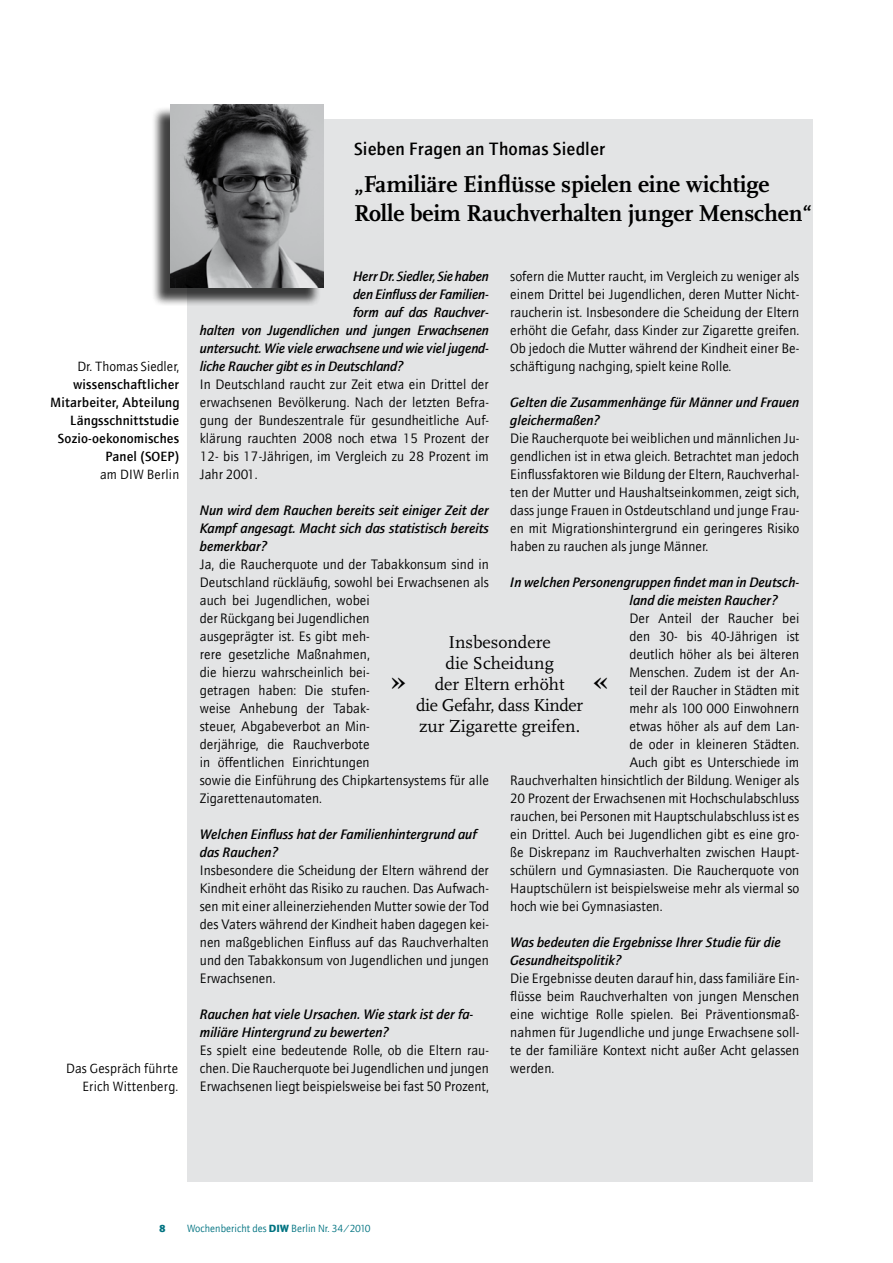
<style>
.page{position:relative;width:893px;height:1263px;background:#fff}
.page>*{position:absolute;margin:0;border:0;box-sizing:border-box;transform-origin:0 0}
.t1{font:30px "Scala";color:#000}
.t2{font:700 24px/28.8px "Scala";letter-spacing:-.005em;color:#000}
.t3{font:18px/21px "Scala";color:#000;text-align:center}
.t4{font:500 18px "AT Quay Sans";letter-spacing:.01em;color:#000}
.t5{font:13.8px/18px "AT Quay Sans";color:#000;text-align:justify}
.t6{font:italic 500 13.8px/18px "AT Quay Sans";color:#000}
.t7{font:500 13.5px/18px "AT Quay Sans";letter-spacing:.01em;color:#000;text-align:right}
.t8{font:13.5px/18px "AT Quay Sans";letter-spacing:.01em;color:#000;text-align:right}
.t9{font:10.5px "AT Quay Sans";color:#007381}
.t10{font:900 10.5px "AT Quay Sans";color:#007381}
.s1{font-weight:900}
</style>
<div class="page">
<div style="left:187px;top:119px;width:625px;height:1062px;background:#e3e4e5"></div>
<div style="left:151px;top:106px;width:170px;height:200px;background:#000;opacity:.75"></div>
<img style="left:170px;top:104px;width:153px;height:184px">
<p class="t8" style="left:78px;top:357px;width:103px">Dr. Thomas Siedler,</p>
<p class="t7" style="left:50px;top:375px;width:130px">wissenschaftlicher<br>Mitarbeiter, Abteilung<br>Längsschnittstudie<br>Sozio-oekonomisches<br>Panel (SOEP)</p>
<p class="t8" style="left:100px;top:465px;width:81px">am DIW Berlin</p>
<p class="t8" style="left:66px;top:1059px;width:114px">Das Gespräch führte<br>Erich Wittenberg.</p>
<h3 class="t4" style="left:354px;top:138px;width:253px">Sieben Fragen an Thomas Siedler</h3>
<h2 class="t2" style="left:354px;top:170px;width:460px">„Familiäre Einflüsse spielen eine wichtige<br>Rolle beim Rauchverhalten junger Menschen“</h2>
<p class="t5" style="left:510px;top:267px;width:291px">sofern die Mutter raucht, im Vergleich zu weniger als einem Drittel bei Jugendlichen, deren Mutter Nicht&shy;raucherin ist. Insbesondere die Scheidung der Eltern erhöht die Gefahr, dass Kinder zur Zigarette greifen.<br>Ob jedoch die Mutter während der Kindheit einer Be&shy;schäftigung nachging, spielt keine Rolle.</p>
<p class="t6" style="left:510px;top:393px;width:291px">Gelten die Zusammenhänge für Männer und Frauen gleichermaßen?</p>
<p class="t5" style="left:510px;top:429px;width:291px">Die Raucherquote bei weiblichen und männlichen Ju&shy;gendlichen ist in etwa gleich. Betrachtet man jedoch Einflussfaktoren wie Bildung der Eltern, Rauchverhal&shy;ten der Mutter und Haushaltseinkommen, zeigt sich, dass junge Frauen in Ostdeutschland und junge Frau&shy;en mit Migrationshintergrund ein geringeres Risiko haben zu rauchen als junge Männer.</p>
<p class="t6" style="left:629px;top:573px;width:171px;text-indent:-119px">In welchen Personengruppen findet man in Deutsch&shy;land die meisten Raucher?</p>
<p class="t5" style="left:629px;top:609px;width:171px">Der Anteil der Raucher bei</p>
<p class="t5" style="left:629px;top:627px;width:171px">den 30- bis 40-Jährigen ist</p>
<p class="t5" style="left:629px;top:645px;width:171px">deutlich höher als bei älteren</p>
<p class="t5" style="left:629px;top:663px;width:171px">Menschen. Zudem ist der An-</p>
<p class="t5" style="left:629px;top:681px;width:171px">teil der Raucher in Städten mit</p>
<p class="t5" style="left:629px;top:699px;width:171px">mehr als 100 000 Einwohnern</p>
<p class="t5" style="left:629px;top:717px;width:171px">etwas höher als auf dem Lan-</p>
<p class="t5" style="left:629px;top:735px;width:171px">de oder in kleineren Städten.</p>
<p class="t5" style="left:629px;top:753px;width:171px">Auch gibt es Unterschiede im</p>
<p class="t5" style="left:510px;top:771px;width:291px">Rauchverhalten hinsichtlich der Bildung. Weniger als</p>
<p class="t5" style="left:510px;top:789px;width:291px">20 Prozent der Erwachsenen mit Hochschulabschluss</p>
<p class="t5" style="left:510px;top:807px;width:291px">rauchen, bei Personen mit Hauptschulabschluss ist es</p>
<p class="t5" style="left:510px;top:825px;width:291px">ein Drittel. Auch bei Jugendlichen gibt es eine gro-</p>
<p class="t5" style="left:510px;top:843px;width:291px">ße Diskrepanz im Rauchverhalten zwischen Haupt-</p>
<p class="t5" style="left:510px;top:861px;width:291px">schülern und Gymnasiasten. Die Raucherquote von</p>
<p class="t5" style="left:510px;top:879px;width:291px">Hauptschülern ist beispielsweise mehr als viermal so</p>
<p class="t5" style="left:510px;top:897px;width:154px">hoch wie bei Gymnasiasten.</p>
<p class="t6" style="left:510px;top:933px;width:272px">Was bedeuten die Ergebnisse Ihrer Studie für die<br>Gesundheitspolitik?</p>
<p class="t5" style="left:510px;top:969px;width:291px">Die Ergebnisse deuten darauf hin, dass familiäre Ein&shy;flüsse beim Rauchverhalten von jungen Menschen eine wichtige Rolle spielen. Bei Präventionsmaß&shy;nahmen für Jugendliche und junge Erwachsene soll&shy;te der familiäre Kontext nicht außer Acht gelassen werden.</p>
<p class="t6" style="left:353px;top:267px;width:137px">Herr Dr. Siedler, Sie haben</p>
<p class="t6" style="left:353px;top:285px;width:137px">den Einfluss der Familien-</p>
<p class="t6" style="left:353px;top:303px;width:137px">form auf das Rauchver-</p>
<p class="t6" style="left:200px;top:321px;width:291px">halten von Jugendlichen und jungen Erwachsenen</p>
<p class="t6" style="left:200px;top:339px;width:291px">untersucht. Wie viele erwachsene und wie viel jugend-</p>
<p class="t6" style="left:200px;top:357px;width:205px">liche Raucher gibt es in Deutschland?</p>
<p class="t5" style="left:200px;top:375px;width:291px">In Deutschland raucht zur Zeit etwa ein Drittel der erwachsenen Bevölkerung. Nach der letzten Befra&shy;gung der Bundeszentrale für gesundheitliche Auf&shy;klärung rauchten 2008 noch etwa 15 Prozent der 12- bis 17-Jährigen, im Vergleich zu 28 Prozent im Jahr 2001.</p>
<p class="t6" style="left:200px;top:501px;width:291px;text-align:justify">Nun wird dem Rauchen bereits seit einiger Zeit der Kampf angesagt. Macht sich das statistisch bereits bemerkbar?</p>
<p class="t5" style="left:200px;top:555px;width:291px;text-align:left">Ja, die Raucherquote und der Tabakkonsum sind in Deutschland rückläufig, sowohl bei Erwachsenen als auch bei Jugendlichen, wobei<br>der Rückgang bei Jugendlichen<br>ausgeprägter ist. Es gibt meh-<br>rere gesetzliche Maßnahmen,<br>die hierzu wahrscheinlich bei-<br>getragen haben: Die stufen-<br>weise Anhebung der Tabak-<br>steuer, Abgabeverbot an Min-<br>derjährige, die Rauchverbote<br>in öffentlichen Einrichtungen<br>sowie die Einführung des Chipkartensystems für alle Zigarettenautomaten.</p>
<p class="t6" style="left:200px;top:825px;width:278px">Welchen Einfluss hat der Familienhintergrund auf das Rauchen?</p>
<p class="t5" style="left:200px;top:861px;width:291px">Insbesondere die Scheidung der Eltern während der Kindheit erhöht das Risiko zu rauchen. Das Aufwach&shy;sen mit einer alleinerziehenden Mutter sowie der Tod des Vaters während der Kindheit haben dagegen kei&shy;nen maßgeblichen Einfluss auf das Rauchverhalten und den Tabakkonsum von Jugendlichen und jungen Erwachsenen.</p>
<p class="t6" style="left:200px;top:1005px;width:275px">Rauchen hat viele Ursachen. Wie stark ist der fa&shy;miliäre Hintergrund zu bewerten?</p>
<p class="t5" style="left:200px;top:1041px;width:291px">Es spielt eine bedeutende Rolle, ob die Eltern rau&shy;chen. Die Raucherquote bei Jugendlichen und jungen Erwachsenen liegt beispielsweise bei fast 50 Prozent,</p>
<h3 class="t3" style="left:416px;top:632px;width:169px">Insbesondere<br>die Scheidung<br>der Eltern erhöht<br>die Gefahr, dass Kinder zur Zigarette greifen.</h3>
<h1 class="t1" style="left:391px;top:664px;width:16px">»</h1>
<h1 class="t1" style="left:593px;top:664px;width:16px">«</h1>
<p class="t10" style="left:159px;top:1222px;width:8px">8</p>
<p class="t9" style="left:187px;top:1222px;width:185px">Wochenbericht des <span class="s1">DIW</span> Berlin Nr. 34/2010</p>
</div>
